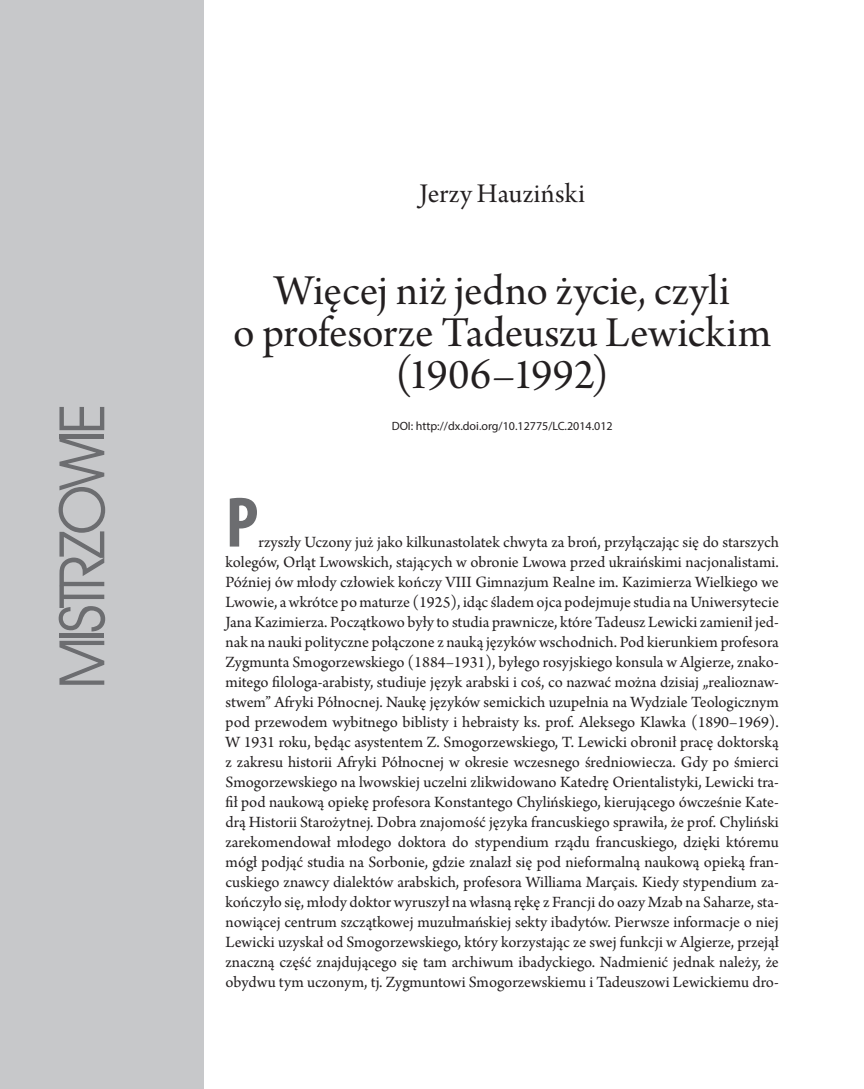
<style>
.page{position:relative;width:864px;height:1089px;background:#fff}
.page>*{position:absolute;margin:0;border:0;box-sizing:border-box;transform-origin:0 0}
.t1{font:700 condensed 72px "Myriad Pro";color:#6c6d70}
.t2{font:63px "Avant Garde IT Cby BT";letter-spacing:-.07em;color:#6c6d70}
.t3{font:45px/42px "Arno Pro Subhead";color:#231f20;text-align:center}
.t4{font:28.5px "Arno Pro Subhead";letter-spacing:.015em;color:#231f20}
.t5{font:16.5px/20.1px "Arno Pro";letter-spacing:-.005em;color:#231f20;text-align:justify}
.t6{font:12px "Myriad Pro";color:#231f20}
</style>
<div class="page">
<div style="left:0;top:0;width:204px;height:1089px;background:#c7c8ca"></div>
<h2 class="t2" style="left:44px;top:689px;width:288px;rotate:-90deg">MISTRZOWIE</h2>
<h3 class="t4" style="left:419px;top:178px;width:167px">Jerzy Hauziński</h3>
<h3 class="t3" style="left:233px;top:272px;width:539px">Więcej niż jedno życie, czyli<br>o profesorze Tadeuszu Lewickim (1906–1992)</h3>
<p class="t6" style="left:391px;top:419px;width:222px">DOI: http://dx.doi.org/10.12775/LC.2014.012</p>
<h1 class="t1" style="left:225px;top:477px;width:34px">P</h1>
<p class="t5" style="left:225px;top:532px;width:554px;text-indent:33px">rzyszły Uczony już jako kilkunastolatek chwyta za broń, przyłączając się do starszych kolegów, Orląt Lwowskich, stających w obronie Lwowa przed ukraińskimi nacjonalistami.<br>Później ów młody człowiek kończy VIII Gimnazjum Realne im. Kazimierza Wielkiego we Lwowie, a wkrótce po maturze (1925), idąc śladem ojca podejmuje studia na Uniwersytecie Jana Kazimierza. Początkowo były to studia prawnicze, które Tadeusz Lewicki zamienił jed&shy;nak na nauki polityczne połączone z nauką języków wschodnich. Pod kierunkiem profesora Zygmunta Smogorzewskiego (1884–1931), byłego rosyjskiego konsula w Algierze, znako&shy;mitego filologa-arabisty, studiuje język arabski i coś, co nazwać można dzisiaj „realioznaw&shy;stwem” Afryki Północnej. Naukę języków semickich uzupełnia na Wydziale Teologicznym pod przewodem wybitnego biblisty i hebraisty ks. prof. Aleksego Klawka (1890–1969).<br>W 1931 roku, będąc asystentem Z. Smogorzewskiego, T. Lewicki obronił pracę doktorską z zakresu historii Afryki Północnej w okresie wczesnego średniowiecza. Gdy po śmierci Smogorzewskiego na lwowskiej uczelni zlikwidowano Katedrę Orientalistyki, Lewicki tra&shy;fił pod naukową opiekę profesora Konstantego Chylińskiego, kierującego ówcześnie Kate&shy;drą Historii Starożytnej. Dobra znajomość języka francuskiego sprawiła, że prof. Chyliński zarekomendował młodego doktora do stypendium rządu francuskiego, dzięki któremu mógł podjąć studia na Sorbonie, gdzie znalazł się pod nieformalną naukową opieką fran&shy;cuskiego znawcy dialektów arabskich, profesora Williama Marçais. Kiedy stypendium za&shy;kończyło się, młody doktor wyruszył na własną rękę z Francji do oazy Mzab na Saharze, sta&shy;nowiącej centrum szczątkowej muzułmańskiej sekty ibadytów. Pierwsze informacje o niej Lewicki uzyskał od Smogorzewskiego, który korzystając ze swej funkcji w Algierze, przejął znaczną część znajdującego się tam archiwum ibadyckiego. Nadmienić jednak należy, że obydwu tym uczonym, tj. Zygmuntowi Smogorzewskiemu i Tadeuszowi Lewickiemu dro-</p>
</div>
